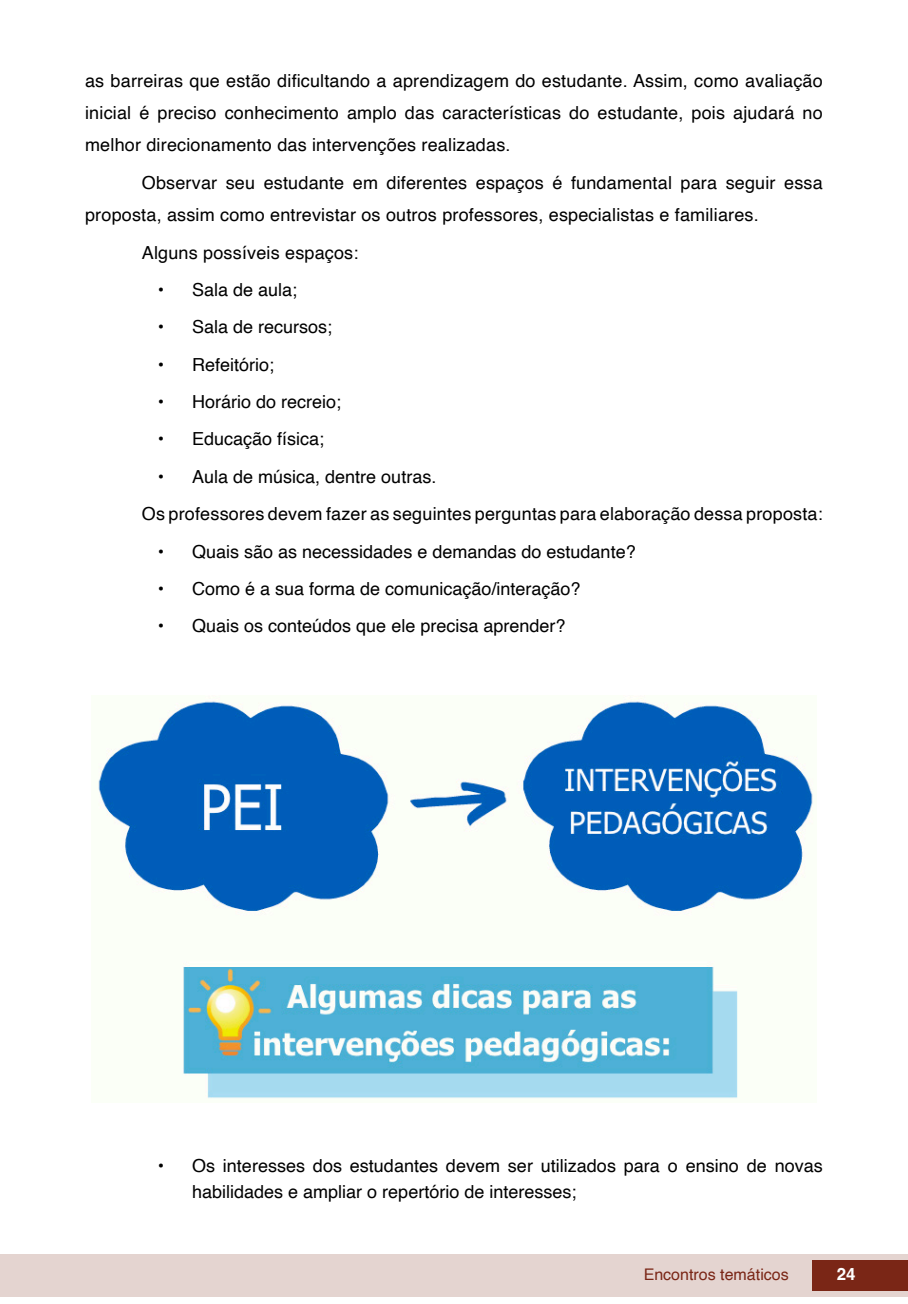
<style>
.page{position:relative;width:908px;height:1304px;background:#fff}
.page>*{position:absolute;margin:0;border:0;box-sizing:border-box;transform-origin:0 0}
.txt{font:18px/32px "Helvetica";color:#000}
.t1{font:700 16.8px "Helvetica";color:#fff}
.t2{font:16px "Helvetica";color:#7a2616}
</style>
<div class="page">
<div style="left:0;top:1254px;width:906px;height:43px;background:#e4d4d0"></div>
<div style="left:812px;top:1261px;width:95px;height:30px;background:#7a2616"></div>
<img style="left:98px;top:697px;width:715px;height:402px">
<p class="txt" style="left:85px;top:65px;width:738px;text-align:justify">as barreiras que estão dificultando a aprendizagem do estudante. Assim, como avaliação inicial é preciso conhecimento amplo das características do estudante, pois ajudará no melhor direcionamento das intervenções realizadas.</p>
<p class="txt" style="left:85px;top:167px;width:738px;text-indent:57px">Observar seu estudante em diferentes espaços é fundamental para seguir essa proposta, assim como entrevistar os outros professores, especialistas e familiares.</p>
<p class="txt" style="left:142px;top:237px;width:218px">Alguns possíveis espaços:</p>
<p class="txt" style="left:158px;top:274px;width:141px">• Sala de aula;</p>
<p class="txt" style="left:158px;top:311px;width:176px">• Sala de recursos;</p>
<p class="txt" style="left:158px;top:349px;width:118px">• Refeitório;</p>
<p class="txt" style="left:158px;top:386px;width:185px">• Horário do recreio;</p>
<p class="txt" style="left:158px;top:423px;width:168px">• Educação física;</p>
<p class="txt" style="left:158px;top:461px;width:280px">• Aula de música, dentre outras.</p>
<p class="txt" style="left:142px;top:498px;width:682px">Os professores devem fazer as seguintes perguntas para elaboração dessa proposta:</p>
<p class="txt" style="left:158px;top:536px;width:479px">• Quais são as necessidades e demandas do estudante?</p>
<p class="txt" style="left:158px;top:573px;width:424px">• Como é a sua forma de comunicação/interação?</p>
<p class="txt" style="left:158px;top:610px;width:409px">• Quais os conteúdos que ele precisa aprender?</p>
<p class="txt" style="left:192px;top:1153px;width:632px;line-height:26px;text-indent:-34px">• Os interesses dos estudantes devem ser utilizados para o ensino de novas habilidades e ampliar o repertório de interesses;</p>
<p class="t2" style="left:643px;top:1262px;width:146px">Encontros temáticos</p>
<p class="t1" style="left:836px;top:1264px;width:20px">24</p>
</div>
